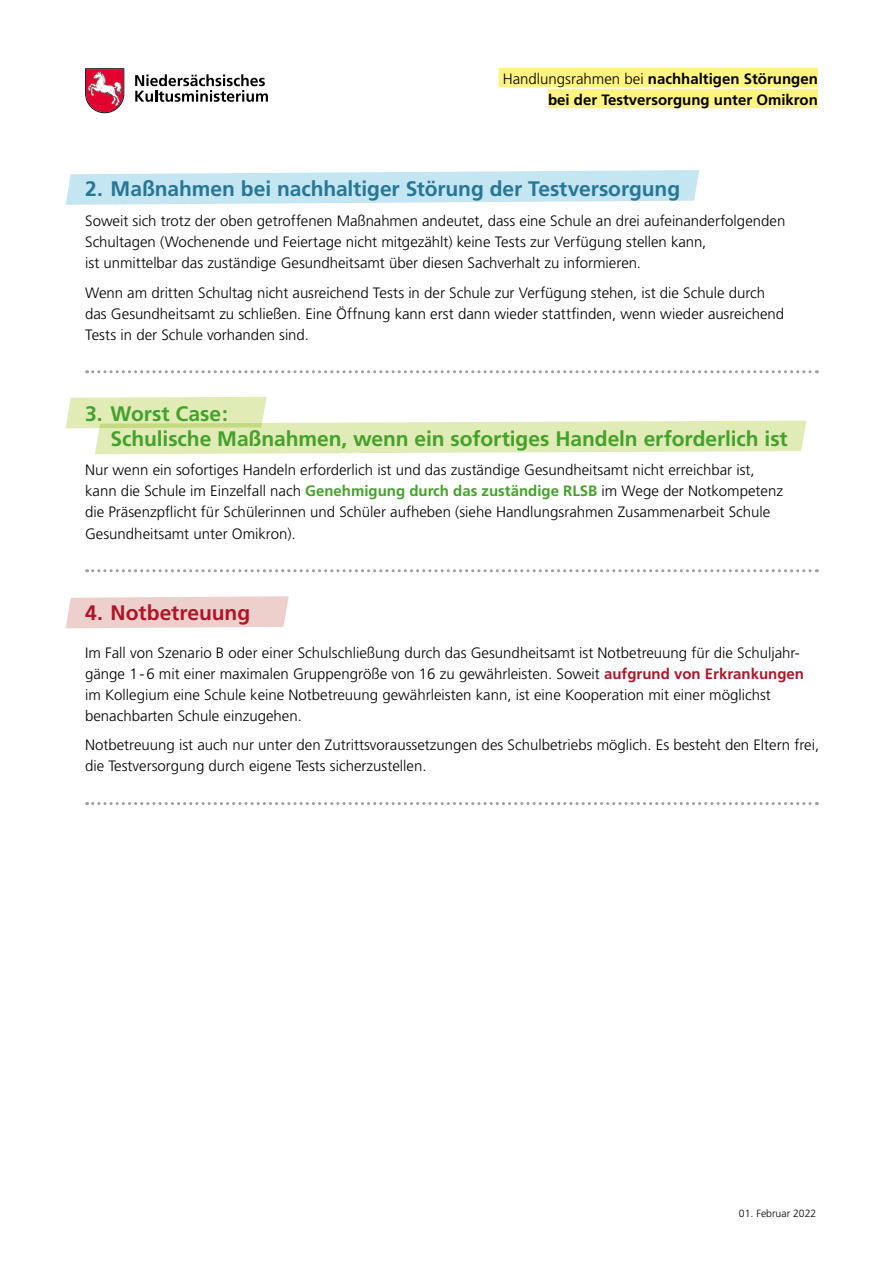
<style>
.page{position:relative;width:893px;height:1263px;background:#fff}
.page>*{position:absolute;margin:0;border:0;box-sizing:border-box;transform-origin:0 0}
.t1{font:700 21px/25.2px "Frutiger";letter-spacing:-.005em;color:#44a12b}
.t2{font:700 21px "Frutiger";letter-spacing:-.005em;color:#267696}
.t3{font:700 21px "Frutiger";color:#ae152a}
.t4{font:300 15px/21px "Frutiger";color:#000}
.t5{font:700 15px/21px "Frutiger";color:#000;text-align:right}
.t6{font:300 10.5px "Frutiger";color:#000}
.s1{font-weight:300}
.s2{font-weight:700;color:#44a12b}
.s3{font-weight:700;color:#ae152a}
</style>
<div class="page">
<svg style="left:66px;top:596px;width:223px;height:32px;background:#eed3ce"></svg>
<svg style="left:66px;top:397px;width:740px;height:57px"></svg>
<svg style="left:66px;top:170px;width:633px;height:35px;background:#cbe8f3"></svg>
<svg style="left:85px;top:68px;width:39px;height:45px"></svg>
<svg style="left:135px;top:74px;width:133px;height:28px"></svg>
<svg style="left:87px;top:370px;width:730px;height:3px"></svg>
<svg style="left:87px;top:569px;width:730px;height:3px"></svg>
<svg style="left:87px;top:802px;width:730px;height:3px"></svg>
<div style="left:499px;top:68px;width:319px;height:19px;background:#fff381"></div>
<div style="left:548px;top:89px;width:270px;height:19px;background:#fff381"></div>
<p class="t5" style="left:503px;top:68px;width:317px"><span class="s1">Handlungsrahmen bei</span> nachhaltigen Störungen bei der Testversorgung unter Omikron</p>
<h1 class="t2" style="left:85px;top:177px;width:597px">2. Maßnahmen bei nachhaltiger Störung der Testversorgung</h1>
<p class="t4" style="left:85px;top:211px;width:702px">Soweit sich trotz der oben getroffenen Maßnahmen andeutet, dass eine Schule an drei aufeinanderfolgenden<br>Schultagen (Wochenende und Feiertage nicht mitgezählt) keine Tests zur Verfügung stellen kann,<br>ist unmittelbar das zuständige Gesundheitsamt über diesen Sachverhalt zu informieren.</p>
<p class="t4" style="left:85px;top:282px;width:700px">Wenn am dritten Schultag nicht ausreichend Tests in der Schule zur Verfügung stehen, ist die Schule durch das Gesundheitsamt zu schließen. Eine Öffnung kann erst dann wieder stattfinden, wenn wieder ausreichend<br>Tests in der Schule vorhanden sind.</p>
<h1 class="t1" style="left:111px;top:401px;width:679px;text-indent:-26px">3. Worst Case:<br>Schulische Maßnahmen, wenn ein sofortiges Handeln erforderlich ist</h1>
<p class="t4" style="left:85px;top:460px;width:699px">Nur wenn ein sofortiges Handeln erforderlich ist und das zuständige Gesundheitsamt nicht erreichbar ist, kann die Schule im Einzelfall nach <span class="s2">Genehmigung durch das zuständige RLSB</span> im Wege der Notkompetenz die Präsenzpflicht für Schülerinnen und Schüler aufheben (siehe Handlungsrahmen Zusammenarbeit Schule Gesundheitsamt unter Omikron).</p>
<h1 class="t3" style="left:85px;top:600px;width:167px">4. Notbetreuung</h1>
<p class="t4" style="left:85px;top:642px;width:720px">Im Fall von Szenario B oder einer Schulschließung durch das Gesundheitsamt ist Notbetreuung für die Schuljahr&shy;gänge 1 - 6 mit einer maximalen Gruppengröße von 16 zu gewährleisten. Soweit <span class="s3">aufgrund von Erkrankungen </span>im Kollegium eine Schule keine Notbetreuung gewährleisten kann, ist eine Kooperation mit einer möglichst benachbarten Schule einzugehen.</p>
<p class="t4" style="left:85px;top:735px;width:736px">Notbetreuung ist auch nur unter den Zutrittsvoraussetzungen des Schulbetriebs möglich. Es besteht den Eltern frei, die Testversorgung durch eigene Tests sicherzustellen.</p>
<p class="t6" style="left:739px;top:1207px;width:79px">01. Februar 2022</p>
</div>
